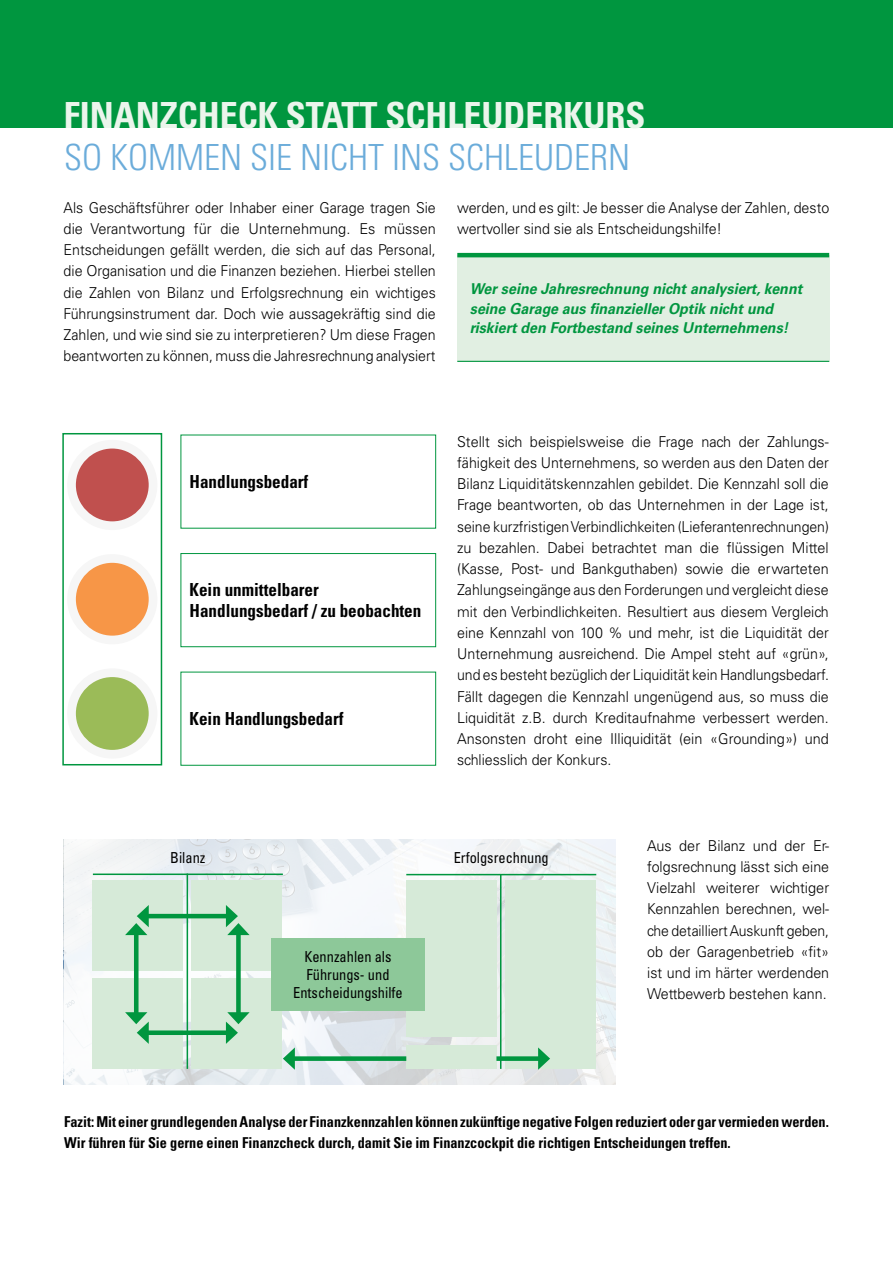
<style>
.page{position:relative;width:893px;height:1263px;background:#fff}
.page>*{position:absolute;margin:0;border:0;box-sizing:border-box;transform-origin:0 0}
.t1{font:700 condensed 36px "Univers LT Std";color:#ebf5ec}
.t2{font:300 condensed 36px "Univers LT Std";color:#6bacda}
.t3{font:700 condensed 18px/21.6px "Univers LT Std";color:#000;scale:.95 1}
.t4{font:condensed 15.15px/18.1px "Univers LT Std";color:#000;text-align:center;scale:.95 1}
.t5{font:300 15px/21.3px "Univers LT Std";color:#000;text-align:justify;scale:.96 1}
.t6{font:300 15px/21.3px "Univers LT Std";color:#000;text-align:justify;scale:.95 1}
.t7{font:700 condensed 15px/21.3px "Univers LT Std";color:#000;scale:.95 1}
.t8{font:italic 700 15px/19.5px "Univers LT Std";color:#00963f;scale:.95 1}
</style>
<div class="page">
<div style="left:0;top:0;width:893px;height:128px;background:#00963f"></div>
<svg style="left:64px;top:839px;width:552px;height:245px;fill:#eff2f5"></svg>
<div style="left:93px;top:979px;width:90px;height:90px;background:#d6ead8"></div>
<div style="left:192px;top:979px;width:90px;height:90px;background:#d6ead8"></div>
<div style="left:93px;top:880px;width:90px;height:90px;background:#d6ead8"></div>
<div style="left:192px;top:880px;width:90px;height:90px;background:#d6ead8"></div>
<div style="left:406px;top:1045px;width:90px;height:24px;background:#d6ead8"></div>
<div style="left:406px;top:880px;width:90px;height:157px;background:#d6ead8"></div>
<div style="left:505px;top:880px;width:90px;height:189px;background:#d6ead8"></div>
<div style="left:271px;top:938px;width:154px;height:73px;background:#8dc899"></div>
<div style="left:145px;top:1030px;width:85px;height:5px;background:#00963f"></div>
<hr style="left:145px;top:914px;width:85px;height:4px;background:#00963f">
<div style="left:134px;top:931px;width:5px;height:85px;background:#00963f"></div>
<svg style="left:125px;top:1012px;width:24px;height:32px"></svg>
<svg style="left:125px;top:905px;width:24px;height:30px"></svg>
<div style="left:236px;top:931px;width:5px;height:85px;background:#00963f"></div>
<svg style="left:226px;top:1012px;width:24px;height:32px"></svg>
<svg style="left:226px;top:905px;width:24px;height:30px"></svg>
<div style="left:291px;top:1056px;width:115px;height:5px;background:#00963f"></div>
<svg style="left:283px;top:1047px;width:12px;height:23px"></svg>
<div style="left:496px;top:1056px;width:46px;height:5px;background:#00963f"></div>
<svg style="left:538px;top:1047px;width:12px;height:23px"></svg>
<hr style="left:406px;top:874px;width:190px;height:1px;background:#00963f">
<hr style="left:500px;top:875px;width:1px;height:194px;background:#00963f">
<hr style="left:93px;top:873px;width:190px;height:2px;background:#00963f">
<hr style="left:187px;top:873px;width:1px;height:196px;background:#00963f">
<div style="left:457px;top:255px;width:372px;height:106px;background:#e1efe2"></div>
<hr style="left:457px;top:253px;width:372px;height:4px;background:#00963f">
<hr style="left:457px;top:361px;width:372px;height:1px;background:#00963f">
<div style="left:181px;top:553px;width:255px;height:94px;border:1px solid #00963f"></div>
<div style="left:72px;top:444px;width:81px;height:82px;background:#c0504e;border-radius:50%"></div>
<div style="left:67px;top:440px;width:90px;height:90px;border:9px solid #f6f6f6;border-radius:50%"></div>
<div style="left:72px;top:558px;width:81px;height:82px;background:#f79647;border-radius:50%"></div>
<div style="left:67px;top:554px;width:90px;height:90px;border:9px solid #f6f6f6;border-radius:50%"></div>
<div style="left:72px;top:673px;width:81px;height:81px;background:#9bbb58;border-radius:50%"></div>
<div style="left:67px;top:668px;width:90px;height:90px;border:9px solid #f6f6f6;border-radius:50%"></div>
<div style="left:62px;top:433px;width:100px;height:332px;border:2px solid #00963f"></div>
<h1 class="t1" style="left:64px;top:93px;width:583px">FINANZCheck statt Schleuderkurs</h1>
<h1 class="t2" style="left:64px;top:136px;width:567px">SO KOMMEN SIE NICHT INS SCHLEUDERN</h1>
<p class="t6" style="left:64px;top:197px;width:393px">Als Geschäftsführer oder Inhaber einer Garage tragen Sie die Verantwortung für die Unternehmung. Es müssen Entscheidungen gefällt werden, die sich auf das Personal, die Organisation und die Finanzen beziehen. Hierbei stellen die Zahlen von Bilanz und Erfolgsrechnung ein wichtiges Führungsinstrument dar. Doch wie aussagekräftig sind die Zahlen, und wie sind sie zu interpretieren? Um diese Fragen beantworten zu können, muss die Jahresrechnung analysiert</p>
<p class="t6" style="left:457px;top:197px;width:393px">werden, und es gilt: Je besser die Analyse der Zahlen, desto wertvoller sind sie als Entscheidungshilfe!</p>
<p class="t8" style="left:470px;top:279px;width:351px">Wer seine Jahresrechnung nicht analysiert, kennt seine Garage aus finanzieller Optik nicht und riskiert den Fortbestand seines Unternehmens!</p>
<p class="t3" style="left:190px;top:471px;width:126px">Handlungsbedarf</p>
<p class="t3" style="left:190px;top:579px;width:245px">Kein unmittelbarer<br>Handlungsbedarf / zu beobachten</p>
<p class="t3" style="left:190px;top:708px;width:164px">Kein Handlungsbedarf</p>
<p class="t5" style="left:457px;top:431px;width:389px">Stellt sich beispielsweise die Frage nach der Zahlungs&shy;fähigkeit des Unternehmens, so werden aus den Daten der Bilanz Liquiditätskennzahlen gebildet. Die Kennzahl soll die Frage beantworten, ob das Unternehmen in der Lage ist, seine kurzfristigen Verbindlichkeiten (Lieferantenrechnungen) zu bezahlen. Dabei betrachtet man die flüssigen Mittel (Kasse, Post- und Bankguthaben) sowie die erwarteten Zahlungseingänge aus den Forderungen und vergleicht diese mit den Verbindlichkeiten. Resultiert aus diesem Vergleich eine Kennzahl von 100 % und mehr, ist die Liquidität der Unternehmung ausreichend. Die Ampel steht auf «grün», und es besteht bezüglich der Liquidität kein Handlungsbedarf.<br>Fällt dagegen die Kennzahl ungenügend aus, so muss die Liquidität z.B. durch Kreditaufnahme verbessert werden.<br>Ansonsten droht eine Illiquidität (ein «Grounding») und schliesslich der Konkurs.</p>
<p class="t4" style="left:170px;top:849px;width:39px">Bilanz</p>
<p class="t4" style="left:454px;top:849px;width:102px">Erfolgsrechnung</p>
<p class="t4" style="left:293px;top:947px;width:117px">Kennzahlen als<br>Führungs- und<br>Entscheidungshilfe</p>
<p class="t5" style="left:647px;top:834px;width:191px">Aus der Bilanz und der Er&shy;folgsrechnung lässt sich eine Vielzahl weiterer wichtiger Kennzahlen berechnen, wel&shy;che detailliert Auskunft geben, ob der Garagenbetrieb «fit» ist und im härter werdenden Wettbewerb bestehen kann.</p>
<p class="t7" style="left:64px;top:1111px;width:806px">Fazit: Mit einer grundlegenden Analyse der Finanzkennzahlen können zukünftige negative Folgen reduziert oder gar vermieden werden.<br>Wir führen für Sie gerne einen Finanzcheck durch, damit Sie im Finanzcockpit die richtigen Entscheidungen treffen.</p>
</div>
